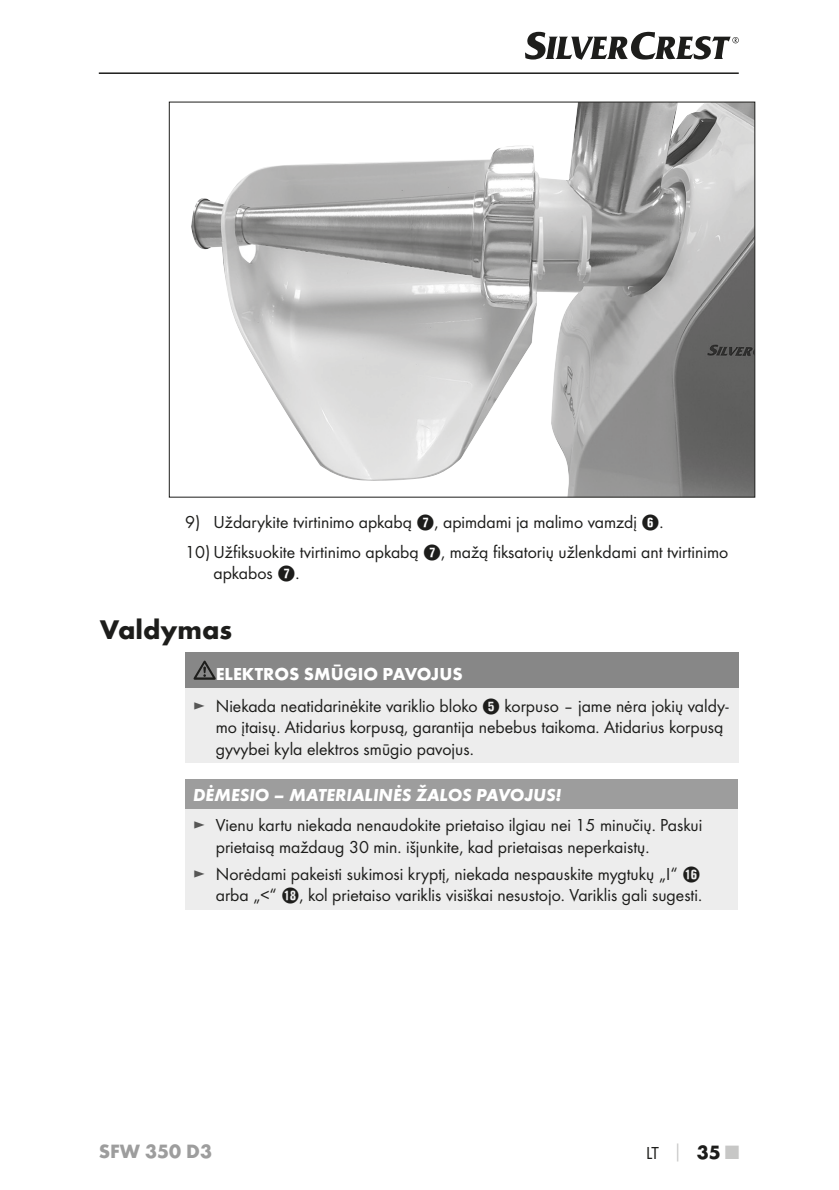
<style>
.page{position:relative;width:839px;height:1190px;background:#fff}
.page>*{position:absolute;margin:0;border:0;box-sizing:border-box;transform-origin:0 0}
.t1{font:700 28px "Futura";color:#1d1d1b}
.t2{font:700 20px "Futura";color:#9d9d9d}
.t3{font:18px/21.6px "Futura Boo";color:#1d1d1b}
.t4{font:italic 700 18px "Futura";color:#fff}
.t5{font:700 18px "Futura";color:#fff}
.s1{font-family:"Hako PI Nummern"}
.s2{color:#575756}
.s3{font-family:"Futura";font-weight:700;color:#c7c7c6}
.s4{font-family:"Futura";font-weight:700;font-size:20px}
.s5{font-family:"Futura";font-weight:700;font-size:20px;color:#c7c7c6}
</style>
<div class="page">
<hr style="left:99px;top:72px;width:639px;height:2px;background:#1d1d1b">
<svg style="left:525px;top:32px;width:213px;height:28px"></svg>
<img style="left:191px;top:104px;width:561px;height:391px">
<div style="left:185px;top:652px;width:553px;height:36px;background:#878787"></div>
<div style="left:185px;top:688px;width:553px;height:74px;background:#ededed"></div>
<svg style="left:193px;top:660px;width:22px;height:19px"></svg>
<div style="left:185px;top:779px;width:551px;height:30px;background:#9d9d9d"></div>
<div style="left:185px;top:809px;width:551px;height:100px;background:#ededed"></div>
<p class="t3" style="left:185px;top:511px;width:477px">9) Uždarykite tvirtinimo apkabą <span class="s1">7</span>, apimdami ja malimo vamzdį <span class="s1">6</span>.</p>
<p class="t3" style="left:213px;top:541px;width:516px;text-indent:-28px">10) Užfiksuokite tvirtinimo apkabą <span class="s1">7</span>, mažą fiksatorių užlenkdami ant tvirtinimo apkabos <span class="s1">7</span>.</p>
<h1 class="t1" style="left:100px;top:612px;width:134px">Valdymas</h1>
<p class="t5" style="left:216px;top:663px;width:248px">ELEKTROS SMŪGIO PAVOJUS</p>
<p class="t3" style="left:216px;top:694px;width:514px;text-indent:-23px"><span class="s2">►</span> Niekada neatidarinėkite variklio bloko <span class="s1">5</span> korpuso – jame nėra jokių valdy&shy;mo įtaisų. Atidarius korpusą, garantija nebebus taikoma. Atidarius korpusą gyvybei kyla elektros smūgio pavojus.</p>
<p class="t4" style="left:193px;top:784px;width:370px">DĖMESIO – MATERIALINĖS ŽALOS PAVOJUS!</p>
<p class="t3" style="left:216px;top:814px;width:488px;text-indent:-23px"><span class="s2">►</span> Vienu kartu niekada nenaudokite prietaiso ilgiau nei 15 minučių. Paskui prietaisą maždaug 30 min. išjunkite, kad prietaisas neperkaistų.</p>
<p class="t3" style="left:193px;top:863px;width:508px;text-align:right"><span class="s2">►</span> Norėdami pakeisti sukimosi kryptį, niekada nespauskite mygtukų „I“ <span class="s1">z </span>arba „&lt;“ <span class="s1">i</span>, kol prietaiso variklis visiškai nesustojo. Variklis gali sugesti.</p>
<p class="t2" style="left:99px;top:1138px;width:115px">SFW 350 D3</p>
<p class="t3" style="left:645px;top:1142px;width:94px">LT <span class="s3">│</span> <span class="s4">35</span> <span class="s5">■</span></p>
</div>
